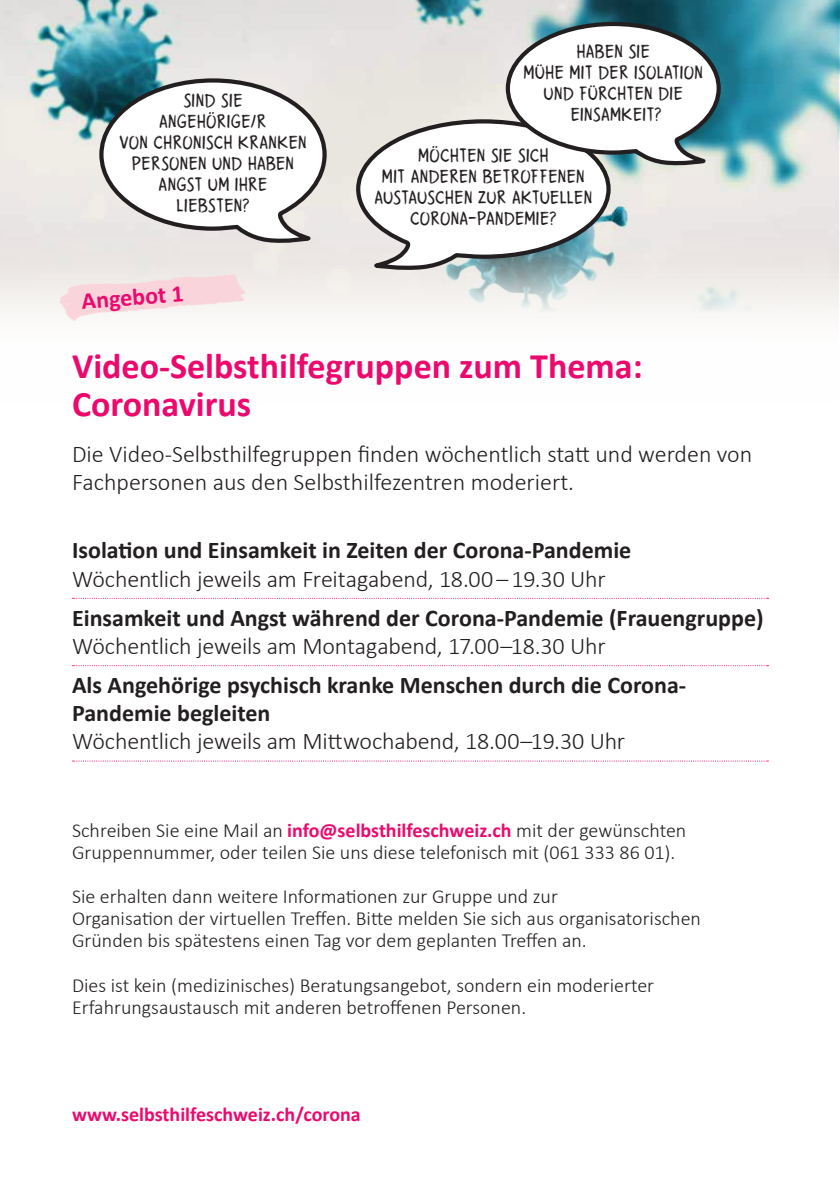
<style>
.page{position:relative;width:840px;height:1191px;background:#fff}
.page>*{position:absolute;margin:0;border:0;box-sizing:border-box;transform-origin:0 0}
.t1{font:700 36px/38px "Calibri";color:#ec096d}
.t2{font:300 24px/28px "Calibri";letter-spacing:-.005em;color:#231f20}
.t3{font:700 24px/28px "Calibri";color:#231f20}
.t4{font:700 24px "Calibri";color:#ec096d}
.t5{font:300 20px/22px "Calibri";color:#231f20}
.t6{font:700 20px "Calibri";color:#ec096d}
.t7{font:19.2px/21px "Attaboy";letter-spacing:.005em;color:#231f20;text-align:center}
.s1{font-weight:700;color:#ec096d}
</style>
<div class="page">
<svg style="left:72px;top:598px;width:696px;height:1px"></svg>
<svg style="left:72px;top:665px;width:696px;height:1px"></svg>
<svg style="left:72px;top:760px;width:696px;height:1px"></svg>
<img style="left:0;top:0;width:839px;height:313px">
<svg style="left:97px;top:76px;width:231px;height:166px"></svg>
<svg style="left:354px;top:20px;width:368px;height:250px"></svg>
<img style="left:23px;top:258px;width:243px;height:64px">
<p class="t7" style="left:119px;top:90px;width:189px">SIND SIE<br>ANGEHÖRIGE/R<br>VON CHRONISCH KRANKEN<br>PERSONEN UND HABEN<br>ANGST UM IHRE<br>LIEBSTEN?</p>
<p class="t4" style="left:80px;top:286px;width:104px;rotate:-4deg">Angebot 1</p>
<p class="t7" style="left:523px;top:41px;width:181px">HABEN SIE<br>MÜHE MIT DER ISOLATION<br>UND FÜRCHTEN DIE<br>EINSAMKEIT?</p>
<p class="t7" style="left:374px;top:144px;width:219px">MÖCHTEN SIE SICH<br>MIT ANDEREN BETROFFENEN<br>AUSTAUSCHEN ZUR AKTUELLEN<br>CORONA-PANDEMIE?</p>
<h1 class="t1" style="left:72px;top:347px;width:571px">Video-Selbsthilfegruppen zum Thema:<br>Coronavirus</h1>
<p class="t2" style="left:72px;top:438px;width:681px">Die Video-Selbsthilfegruppen finden wöchentlich statt und werden von<br>Fachpersonen aus den Selbsthilfezentren moderiert.</p>
<p class="t3" style="left:72px;top:536px;width:560px">Isolation und Einsamkeit in Zeiten der Corona-Pandemie</p>
<p class="t2" style="left:72px;top:563px;width:535px">Wöchentlich jeweils am Freitagabend, 18.00–19.30 Uhr</p>
<p class="t3" style="left:72px;top:604px;width:692px">Einsamkeit und Angst während der Corona-Pandemie (Frauengruppe)</p>
<p class="t2" style="left:72px;top:631px;width:535px">Wöchentlich jeweils am Montagabend, 17.00–18.30 Uhr</p>
<p class="t3" style="left:72px;top:671px;width:615px">Als Angehörige psychisch kranke Menschen durch die Corona-<br>Pandemie begleiten</p>
<p class="t2" style="left:72px;top:726px;width:554px">Wöchentlich jeweils am Mittwochabend, 18.00–19.30 Uhr</p>
<p class="t5" style="left:72px;top:819px;width:615px">Schreiben Sie eine Mail an <span class="s1">info@selbsthilfeschweiz.ch</span> mit der gewünschten<br>Gruppennummer, oder teilen Sie uns diese telefonisch mit (061 333 86 01).</p>
<p class="t5" style="left:72px;top:885px;width:630px">Sie erhalten dann weitere Informationen zur Gruppe und zur<br>Organisation der virtuellen Treffen. Bitte melden Sie sich aus organisatorischen<br>Gründen bis spätestens einen Tag vor dem geplanten Treffen an.</p>
<p class="t5" style="left:72px;top:973px;width:583px">Dies ist kein (medizinisches) Beratungsangebot, sondern ein moderierter<br>Erfahrungsaustausch mit anderen betroffenen Personen.</p>
<p class="t6" style="left:72px;top:1101px;width:290px">www.selbsthilfeschweiz.ch/corona</p>
</div>
